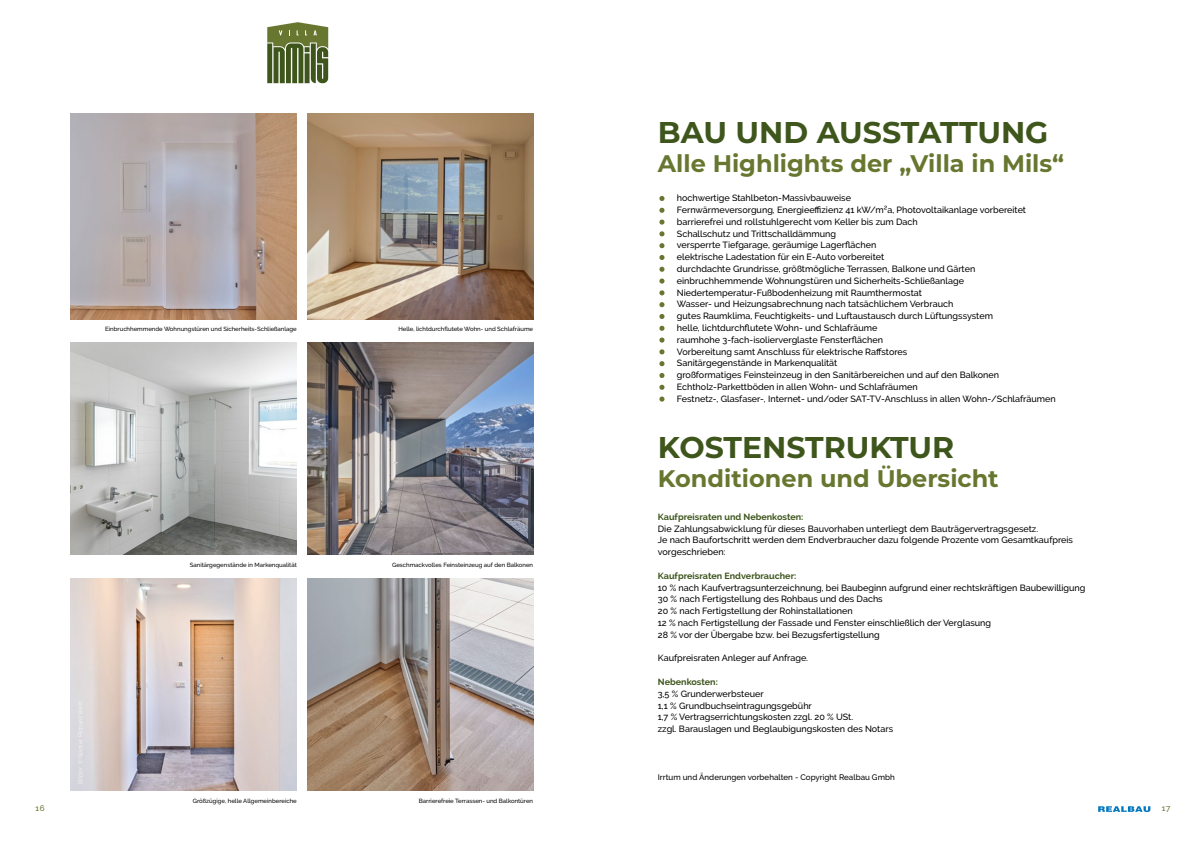
<style>
.page{position:relative;width:1191px;height:842px;background:#fff}
.page>*{position:absolute;margin:0;border:0;box-sizing:border-box;transform-origin:0 0}
.t1{font:700 30px "Montserrat";color:#3e551c}
.t2{font:700 24px "Montserrat";color:#67772f}
.t3{font:500 9px/11.8px "Raleway";color:#000}
.t4{font:700 9px "Raleway";color:#3e551c}
.t5{font:500 8.1px "Raleway";color:#67772f}
.t6{font:500 8px "Raleway";color:#000}
.t7{font:500 6px "Raleway";color:#000}
</style>
<div class="page">
<svg style="left:267px;top:22px;width:61px;height:61px"></svg>
<svg style="left:1098px;top:806px;width:52px;height:6px"></svg>
<img style="left:71px;top:579px;width:226px;height:212px">
<img style="left:71px;top:113px;width:226px;height:206px">
<img style="left:71px;top:343px;width:226px;height:212px">
<img style="left:307px;top:579px;width:226px;height:212px">
<img style="left:307px;top:113px;width:226px;height:206px">
<img style="left:307px;top:343px;width:226px;height:212px">
<svg style="left:659px;top:196px;width:5px;height:5px"></svg>
<svg style="left:659px;top:208px;width:5px;height:5px"></svg>
<svg style="left:659px;top:219px;width:5px;height:6px"></svg>
<svg style="left:659px;top:231px;width:5px;height:5px"></svg>
<svg style="left:659px;top:243px;width:5px;height:5px"></svg>
<svg style="left:659px;top:255px;width:5px;height:5px"></svg>
<svg style="left:659px;top:267px;width:5px;height:5px"></svg>
<svg style="left:659px;top:278px;width:5px;height:6px"></svg>
<svg style="left:659px;top:290px;width:5px;height:5px"></svg>
<svg style="left:659px;top:302px;width:5px;height:5px"></svg>
<svg style="left:659px;top:314px;width:5px;height:5px"></svg>
<svg style="left:659px;top:326px;width:5px;height:5px"></svg>
<svg style="left:659px;top:361px;width:5px;height:5px"></svg>
<svg style="left:659px;top:337px;width:5px;height:6px"></svg>
<svg style="left:659px;top:373px;width:5px;height:5px"></svg>
<svg style="left:659px;top:349px;width:5px;height:5px"></svg>
<svg style="left:659px;top:385px;width:5px;height:5px"></svg>
<svg style="left:659px;top:396px;width:5px;height:6px"></svg>
<p class="t7" style="left:105px;top:325px;width:193px">Einbruchhemmende Wohnungstüren und Sicherheits-Schließanlage</p>
<p class="t7" style="left:190px;top:561px;width:108px">Sanitärgegenstände in Markenqualität</p>
<p class="t7" style="left:398px;top:325px;width:136px">Helle, lichtdurchflutete Wohn- und Schlafräume</p>
<p class="t7" style="left:392px;top:561px;width:142px">Geschmackvolles Feinsteinzeug auf den Balkonen</p>
<h1 class="t1" style="left:658px;top:111px;width:392px">BAU UND AUSSTATTUNG</h1>
<h2 class="t2" style="left:658px;top:146px;width:408px">Alle Highlights der „Villa in Mils“</h2>
<p class="t3" style="left:677px;top:192px;width:380px">hochwertige Stahlbeton-Massivbauweise<br>Fernwärmeversorgung, Energieeffizienz 41 kW/m²a, Photovoltaikanlage vorbereitet barrierefrei und rollstuhlgerecht vom Keller bis zum Dach<br>Schallschutz und Trittschalldämmung<br>versperrte Tiefgarage, geräumige Lagerflächen<br>elektrische Ladestation für ein E-Auto vorbereitet<br>durchdachte Grundrisse, größtmögliche Terrassen, Balkone und Gärten einbruchhemmende Wohnungstüren und Sicherheits-Schließanlage Niedertemperatur-Fußbodenheizung mit Raumthermostat<br>Wasser- und Heizungsabrechnung nach tatsächlichem Verbrauch<br>gutes Raumklima, Feuchtigkeits- und Luftaustausch durch Lüftungssystem<br>helle, lichtdurchflutete Wohn- und Schlafräume<br>raumhohe 3-fach-isolierverglaste Fensterflächen<br>Vorbereitung samt Anschluss für elektrische Raffstores<br>Sanitärgegenstände in Markenqualität<br>großformatiges Feinsteinzeug in den Sanitärbereichen und auf den Balkonen Echtholz-Parkettböden in allen Wohn- und Schlafräumen<br>Festnetz-, Glasfaser-, Internet- und/oder SAT-TV-Anschluss in allen Wohn-/Schlafräumen</p>
<h1 class="t1" style="left:658px;top:426px;width:298px">KOSTENSTRUKTUR</h1>
<h2 class="t2" style="left:658px;top:461px;width:342px">Konditionen und Übersicht</h2>
<p class="t4" style="left:658px;top:511px;width:147px">Kaufpreisraten und Nebenkosten:</p>
<p class="t3" style="left:658px;top:523px;width:417px">Die Zahlungsabwicklung für dieses Bauvorhaben unterliegt dem Bauträgervertragsgesetz.<br>Je nach Baufortschritt werden dem Endverbraucher dazu folgende Prozente vom Gesamtkaufpreis vorgeschrieben:</p>
<p class="t4" style="left:658px;top:570px;width:140px">Kaufpreisraten Endverbraucher:</p>
<p class="t3" style="left:658px;top:582px;width:429px">10 % nach Kaufvertragsunterzeichnung, bei Baubeginn aufgrund einer rechtskräftigen Baubewilligung 30 % nach Fertigstellung des Rohbaus und des Dachs<br>20 % nach Fertigstellung der Rohinstallationen<br>12 % nach Fertigstellung der Fassade und Fenster einschließlich der Verglasung<br>28 % vor der Übergabe bzw. bei Bezugsfertigstellung</p>
<p class="t3" style="left:658px;top:652px;width:152px">Kaufpreisraten Anleger auf Anfrage.</p>
<p class="t4" style="left:658px;top:677px;width:61px">Nebenkosten:</p>
<p class="t3" style="left:658px;top:688px;width:237px">3,5 % Grunderwerbsteuer<br>1,1 % Grundbuchseintragungsgebühr<br>1,7 % Vertragserrichtungskosten zzgl. 20 % USt.<br>zzgl. Barauslagen und Beglaubigungskosten des Notars</p>
<p class="t6" style="left:658px;top:772px;width:238px">Irrtum und Änderungen vorbehalten - Copyright Realbau Gmbh</p>
<p class="t7" style="left:419px;top:797px;width:116px">Barrierefreie Terrassen- und Balkontüren</p>
<p class="t7" style="left:193px;top:797px;width:105px">Größzügige, helle Allgemeinbereiche</p>
<p class="t5" style="left:36px;top:803px;width:11px">16</p>
<p class="t5" style="left:1161px;top:803px;width:10px">17</p>
</div>
